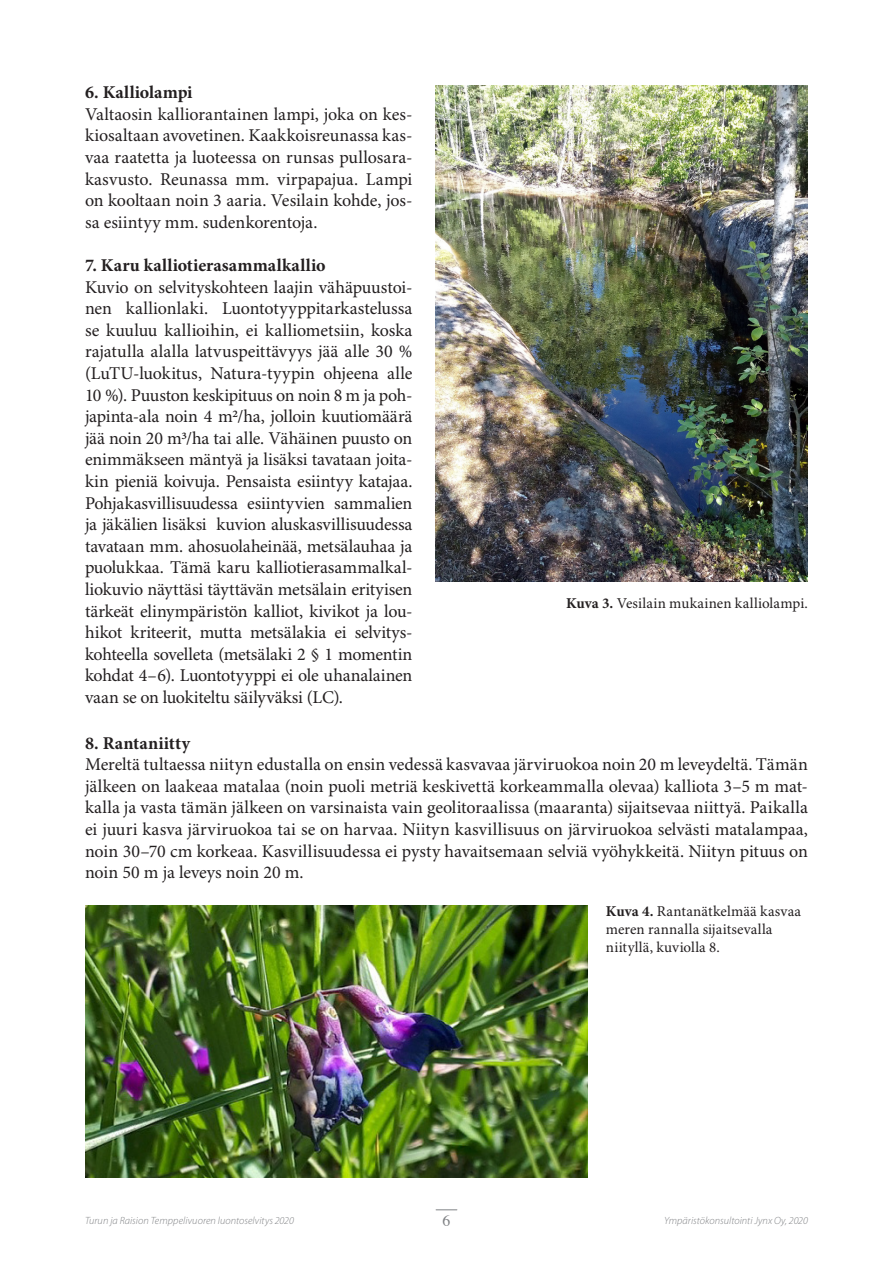
<style>
.page{position:relative;width:893px;height:1263px;background:#fff}
.page>*{position:absolute;margin:0;border:0;box-sizing:border-box;transform-origin:0 0}
.t1{font:18px/21.6px "Minion Pro";letter-spacing:-.005em;color:#231f20;text-align:justify}
.t2{font:700 18px "Minion Pro";letter-spacing:.01em;color:#231f20}
.t3{font:15.75px "Times";color:#808285}
.t4{font:15px/18px "Minion Pro";letter-spacing:.01em;color:#231f20}
.t5{font:italic 300 10.5px "Myriad Pro";letter-spacing:.005em;color:#808285}
.s1{font-weight:700}
</style>
<div class="page">
<svg style="left:436px;top:1209px;width:21px;height:1px"></svg>
<img style="left:85px;top:905px;width:503px;height:273px">
<img style="left:436px;top:85px;width:372px;height:496px">
<p class="t2" style="left:85px;top:82px;width:109px">6. Kalliolampi</p>
<p class="t1" style="left:85px;top:104px;width:329px">Valtaosin kalliorantainen lampi, joka on kes&shy;kiosaltaan avovetinen. Kaakkoisreunassa kas&shy;vaa raatetta ja luoteessa on runsas pullosara&shy;kasvusto. Reunassa mm. virpapajua. Lampi on kooltaan noin 3 aaria. Vesilain kohde, jos&shy;sa esiintyy mm. sudenkorentoja.</p>
<p class="t2" style="left:85px;top:254px;width:242px">7. Karu kalliotierasammalkallio</p>
<p class="t1" style="left:85px;top:277px;width:329px">Kuvio on selvityskohteen laajin vähäpuustoi&shy;nen kallionlaki. Luontotyyppitarkastelussa se kuuluu kallioihin, ei kalliometsiin, koska rajatulla alalla latvuspeittävyys jää alle 30 % (LuTU-luokitus, Natura-tyypin ohjeena alle 10 %). Puuston keskipituus on noin 8 m ja poh&shy;japinta-ala noin 4 m2/ha, jolloin kuutiomäärä jää noin 20 m3/ha tai alle. Vähäinen puusto on enimmäkseen mäntyä ja lisäksi tavataan joita&shy;kin pieniä koivuja. Pensaista esiintyy katajaa.<br>Pohjakasvillisuudessa esiintyvien sammalien ja jäkälien lisäksi kuvion aluskasvillisuudessa tavataan mm. ahosuolaheinää, metsälauhaa ja puolukkaa. Tämä karu kalliotierasammalkal&shy;liokuvio näyttäsi täyttävän metsälain erityisen tärkeät elinympäristön kalliot, kivikot ja lou&shy;hikot kriteerit, mutta metsälakia ei selvitys&shy;kohteella sovelleta (metsälaki 2 § 1 momentin kohdat 4–6). Luontotyyppi ei ole uhanalainen vaan se on luokiteltu säilyväksi (LC).</p>
<p class="t4" style="left:566px;top:595px;width:243px"><span class="s1">Kuva 3.</span> Vesilain mukainen kalliolampi.</p>
<p class="t2" style="left:85px;top:732px;width:106px">8. Rantaniitty</p>
<p class="t1" style="left:85px;top:754px;width:724px">Mereltä tultaessa niityn edustalla on ensin vedessä kasvavaa järviruokoa noin 20 m leveydeltä. Tämän jälkeen on laakeaa matalaa (noin puoli metriä keskivettä korkeammalla olevaa) kalliota 3–5 m mat&shy;kalla ja vasta tämän jälkeen on varsinaista vain geolitoraalissa (maaranta) sijaitsevaa niittyä. Paikalla ei juuri kasva järviruokoa tai se on harvaa. Niityn kasvillisuus on järviruokoa selvästi matalampaa, noin 30–70 cm korkeaa. Kasvillisuudessa ei pysty havaitsemaan selviä vyöhykkeitä. Niityn pituus on noin 50 m ja leveys noin 20 m.</p>
<p class="t4" style="left:606px;top:903px;width:197px"><span class="s1">Kuva 4.</span> Rantanätkelmää kasvaa meren rannalla sijaitsevalla niityllä, kuviolla 8.</p>
<p class="t5" style="left:85px;top:1215px;width:210px">Turun ja Raision Temppelivuoren luontoselvitys 2020</p>
<p class="t3" style="left:443px;top:1205px;width:9px">6</p>
<p class="t5" style="left:664px;top:1215px;width:145px">Ympäristökonsultointi Jynx Oy, 2020</p>
</div>
